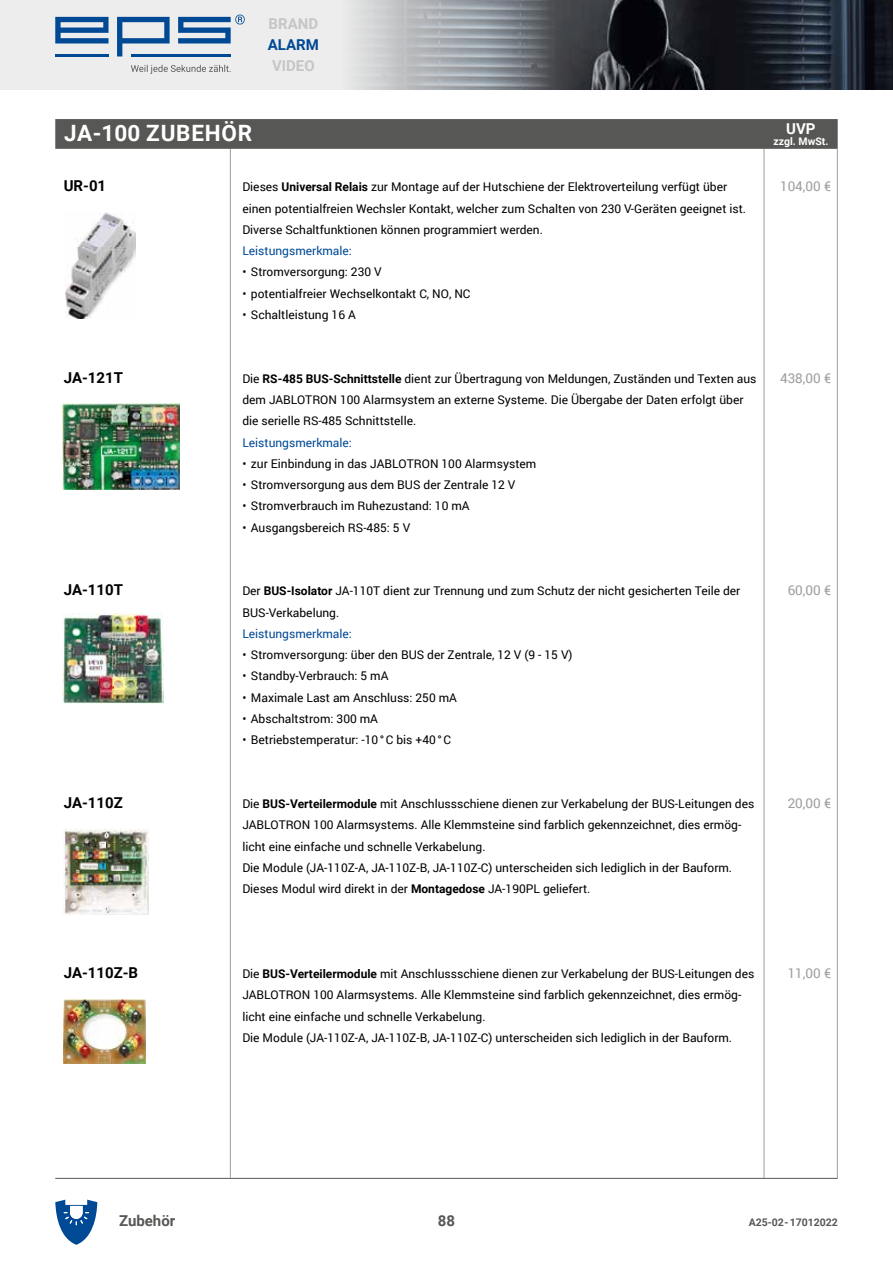
<style>
.page{position:relative;width:893px;height:1263px;background:#fff}
.page>*{position:absolute;margin:0;border:0;box-sizing:border-box;transform-origin:0 0}
.t1{font:700 22.5px "Roboto";letter-spacing:.025em;color:#fff}
.t2{font:700 15px "Roboto";color:#000}
.t3{font:700 15px "Roboto";color:#c6c6c6}
.t4{font:700 15px "Roboto";color:#575756}
.t5{font:700 15px "Roboto";color:#004994}
.t6{font:700 15px "Roboto";color:#fff}
.t7{font:13.5px "Roboto";color:#9d9d9c}
.t8{font:12px/21.3px "Roboto";color:#000}
.t9{font:12px "Roboto";color:#004994}
.t10{font:700 10.5px "Roboto";color:#575756}
.t11{font:700 10.5px "Roboto";color:#fff}
.s1{font-weight:700}
</style>
<div class="page">
<div style="left:0;top:0;width:893px;height:89px;background:#ededed"></div>
<hr style="left:55px;top:1178px;width:783px;height:1px;background:#575756">
<svg style="left:55px;top:1199px;width:42px;height:46px"></svg>
<svg style="left:55px;top:17px;width:54px;height:26px"></svg>
<svg style="left:117px;top:17px;width:53px;height:39px"></svg>
<svg style="left:178px;top:15px;width:67px;height:28px"></svg>
<hr style="left:55px;top:54px;width:54px;height:2px;background:#004994">
<hr style="left:131px;top:54px;width:100px;height:2px;background:#004994">
<svg style="left:131px;top:65px;width:100px;height:9px"></svg>
<img style="left:353px;top:0;width:540px;height:89px">
<hr style="left:230px;top:128px;width:1px;height:1050px;background:#9d9d9c">
<hr style="left:764px;top:128px;width:1px;height:1050px;background:#9d9d9c">
<hr style="left:837px;top:149px;width:1px;height:1029px;background:#9d9d9c">
<div style="left:55px;top:119px;width:783px;height:30px;background:#575756"></div>
<img style="left:66px;top:213px;width:69px;height:106px">
<img style="left:63px;top:404px;width:116px;height:85px">
<img style="left:62px;top:614px;width:101px;height:89px">
<img style="left:64px;top:829px;width:85px;height:85px">
<img style="left:64px;top:999px;width:82px;height:65px">
<p class="t3" style="left:269px;top:13px;width:51px">BRAND</p>
<p class="t5" style="left:268px;top:34px;width:53px">ALARM</p>
<p class="t3" style="left:272px;top:55px;width:44px">VIDEO</p>
<h1 class="t1" style="left:64px;top:118px;width:127px">JA-100 Zubeh</h1>
<h1 class="t1" style="left:222px;top:118px;width:26px">ör</h1>
<p class="t2" style="left:64px;top:175px;width:44px">UR-01</p>
<p class="t8" style="left:242px;top:176px;width:505px">Dieses <span class="s1">Universal Relais</span> zur Montage auf der Hutschiene der Elektroverteilung verfügt über einen potentialfreien Wechsler Kontakt, welcher zum Schalten von 230 V-Geräten geeignet ist.<br>Diverse Schaltfunktionen können programmiert werden.</p>
<p class="t9" style="left:242px;top:242px;width:111px">Leistungsmerkmale:</p>
<p class="t8" style="left:242px;top:261px;width:141px">• Stromversorgung: 230 V</p>
<p class="t8" style="left:242px;top:282px;width:230px">• potentialfreier Wechselkontakt C, NO, NC</p>
<p class="t8" style="left:242px;top:304px;width:115px">• Schaltleistung 16 A</p>
<p class="t6" style="left:786px;top:118px;width:31px">UVP</p>
<p class="t11" style="left:773px;top:134px;width:57px">zzgl. MwSt.</p>
<p class="t7" style="left:780px;top:177px;width:53px">104,00 €</p>
<p class="t2" style="left:64px;top:367px;width:61px">JA-121T</p>
<p class="t8" style="left:242px;top:367px;width:516px">Die <span class="s1">RS-485 BUS-Schnittstelle</span> dient zur Übertragung von Meldungen, Zuständen und Texten aus dem JABLOTRON 100 Alarmsystem an externe Systeme. Die Übergabe der Daten erfolgt über die serielle RS-485 Schnittstelle.</p>
<p class="t9" style="left:242px;top:434px;width:111px">Leistungsmerkmale:</p>
<p class="t8" style="left:242px;top:452px;width:295px">• zur Einbindung in das JABLOTRON 100 Alarmsystem</p>
<p class="t8" style="left:242px;top:474px;width:275px">• Stromversorgung aus dem BUS der Zentrale 12 V</p>
<p class="t8" style="left:242px;top:495px;width:229px">• Stromverbrauch im Ruhezustand: 10 mA</p>
<p class="t8" style="left:242px;top:516px;width:169px">• Ausgangsbereich RS-485: 5 V</p>
<p class="t2" style="left:64px;top:579px;width:61px">JA-110T</p>
<p class="t8" style="left:242px;top:580px;width:499px">Der <span class="s1">BUS-Isolator</span> JA-110T dient zur Trennung und zum Schutz der nicht gesicherten Teile der<br>BUS-Verkabelung.</p>
<p class="t9" style="left:242px;top:625px;width:111px">Leistungsmerkmale:</p>
<p class="t8" style="left:242px;top:644px;width:332px">• Stromversorgung: über den BUS der Zentrale, 12 V (9 - 15 V)</p>
<p class="t8" style="left:242px;top:665px;width:148px">• Standby-Verbrauch: 5 mA</p>
<p class="t8" style="left:242px;top:686px;width:216px">• Maximale Last am Anschluss: 250 mA</p>
<p class="t8" style="left:242px;top:707px;width:137px">• Abschaltstrom: 300 mA</p>
<p class="t8" style="left:242px;top:729px;width:210px">• Betriebstemperatur: -10°C bis +40°C</p>
<p class="t7" style="left:780px;top:368px;width:53px">438,00 €</p>
<p class="t7" style="left:788px;top:581px;width:45px">60,00 €</p>
<p class="t2" style="left:64px;top:792px;width:60px">JA-110Z</p>
<p class="t8" style="left:242px;top:793px;width:513px">Die <span class="s1">BUS-Verteilermodule</span> mit Anschlussschiene dienen zur Verkabelung der BUS-Leitungen des JABLOTRON 100 Alarmsystems. Alle Klemmsteine sind farblich gekennzeichnet, dies ermög&shy;licht eine einfache und schnelle Verkabelung.<br>Die Module (JA-110Z-A, JA-110Z-B, JA-110Z-C) unterscheiden sich lediglich in der Bauform.<br>Dieses Modul wird direkt in der <span class="s1">Montagedose</span> JA-190PL geliefert.</p>
<p class="t7" style="left:788px;top:794px;width:45px">20,00 €</p>
<p class="t2" style="left:64px;top:962px;width:76px">JA-110Z-B</p>
<p class="t8" style="left:242px;top:963px;width:513px">Die <span class="s1">BUS-Verteilermodule</span> mit Anschlussschiene dienen zur Verkabelung der BUS-Leitungen des JABLOTRON 100 Alarmsystems. Alle Klemmsteine sind farblich gekennzeichnet, dies ermög&shy;licht eine einfache und schnelle Verkabelung.<br>Die Module (JA-110Z-A, JA-110Z-B, JA-110Z-C) unterscheiden sich lediglich in der Bauform.</p>
<p class="t7" style="left:788px;top:964px;width:45px">11,00 €</p>
<p class="t4" style="left:119px;top:1210px;width:58px">Zubehör</p>
<p class="t4" style="left:438px;top:1210px;width:19px">88</p>
<p class="t10" style="left:749px;top:1215px;width:91px">A25-02-17012022</p>
</div>
